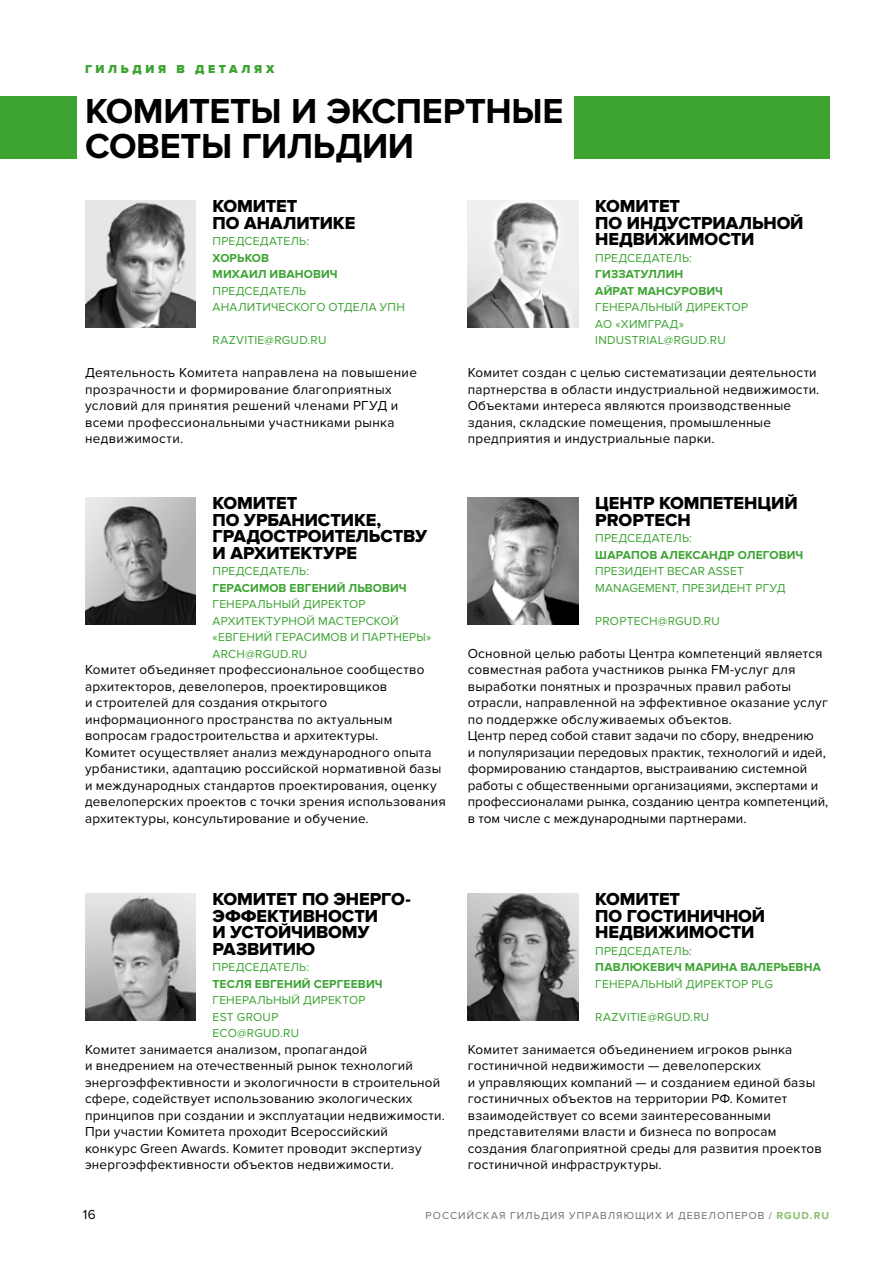
<style>
.page{position:relative;width:893px;height:1263px;background:#fff}
.page>*{position:absolute;margin:0;border:0;box-sizing:border-box;transform-origin:0 0}
.t1{font:700 36px/34.5px "Proxima Nova";letter-spacing:-.01em;color:#000}
.t2{font:18px/16.5px "Proxima Nova Extrabld";letter-spacing:-.005em;color:#000}
.t3{font:13.5px/16.5px "Proxima Nova";letter-spacing:.015em;color:#000}
.t4{font:12px/16.5px "Proxima Nova";letter-spacing:.015em;color:#3ca432}
.t5{font:700 12px/16.5px "Proxima Nova";letter-spacing:.01em;color:#3ca432}
.t6{font:900 12px "Proxima Nova";letter-spacing:.305em;color:#3ca432}
.t7{font:10.5px "Proxima Nova";letter-spacing:.1em;color:#6e6e6e}
.s1{font-weight:700;color:#8abd6c}
</style>
<div class="page">
<div style="left:574px;top:96px;width:255px;height:63px;background:#3da432"></div>
<div style="left:0;top:96px;width:77px;height:63px;background:#3da432"></div>
<img style="left:85px;top:893px;width:111px;height:128px">
<img style="left:468px;top:200px;width:110px;height:128px">
<img style="left:85px;top:200px;width:111px;height:128px">
<img style="left:85px;top:498px;width:111px;height:127px">
<img style="left:468px;top:497px;width:110px;height:128px">
<img style="left:468px;top:893px;width:110px;height:128px">
<p class="t6" style="left:85px;top:62px;width:191px">ГИЛЬДИЯ В ДЕТАЛЯХ</p>
<h1 class="t1" style="left:85px;top:95px;width:480px">КОМИТЕТЫ И ЭКСПЕРТНЫЕ<br>СОВЕТЫ ГИЛЬДИИ</h1>
<h2 class="t2" style="left:213px;top:199px;width:144px">КОМИТЕТ<br>ПО АНАЛИТИКЕ</h2>
<p class="t4" style="left:213px;top:233px;width:98px">ПРЕДСЕДАТЕЛЬ:</p>
<p class="t5" style="left:213px;top:250px;width:126px">ХОРЬКОВ<br>МИХАИЛ ИВАНОВИЧ</p>
<p class="t4" style="left:213px;top:283px;width:194px">ПРЕДСЕДАТЕЛЬ<br>АНАЛИТИЧЕСКОГО ОТДЕЛА УПН</p>
<p class="t4" style="left:213px;top:332px;width:115px">RAZVITIE@RGUD.RU</p>
<p class="t3" style="left:85px;top:365px;width:333px">Деятельность Комитета направлена на повышение прозрачности и формирование благоприятных условий для принятия решений членами РГУД и всеми профессиональными участниками рынка недвижимости.</p>
<h2 class="t2" style="left:213px;top:496px;width:216px">КОМИТЕТ<br>ПО УРБАНИСТИКЕ,<br>ГРАДОСТРОИТЕЛЬСТВУ<br>И АРХИТЕКТУРЕ</h2>
<p class="t4" style="left:213px;top:563px;width:98px">ПРЕДСЕДАТЕЛЬ:</p>
<p class="t5" style="left:213px;top:580px;width:196px">ГЕРАСИМОВ ЕВГЕНИЙ ЛЬВОВИЧ</p>
<p class="t4" style="left:213px;top:596px;width:220px">ГЕНЕРАЛЬНЫЙ ДИРЕКТОР<br>АРХИТЕКТУРНОЙ МАСТЕРСКОЙ «ЕВГЕНИЙ ГЕРАСИМОВ И ПАРТНЕРЫ»<br>ARCH@RGUD.RU</p>
<p class="t3" style="left:85px;top:662px;width:362px">Комитет объединяет профессиональное сообщество архитекторов, девелоперов, проектировщиков<br>и строителей для создания открытого информационного пространства по актуальным вопросам градостроительства и архитектуры.<br>Комитет осуществляет анализ международного опыта урбанистики, адаптацию российской нормативной базы и международных стандартов проектирования, оценку девелоперских проектов с точки зрения использования архитектуры, консультирование и обучение.</p>
<h2 class="t2" style="left:595px;top:199px;width:210px">КОМИТЕТ<br>ПО ИНДУСТРИАЛЬНОЙ<br>НЕДВИЖИМОСТИ</h2>
<p class="t4" style="left:595px;top:250px;width:98px">ПРЕДСЕДАТЕЛЬ:</p>
<p class="t5" style="left:595px;top:266px;width:129px">ГИЗЗАТУЛЛИН<br>АЙРАТ МАНСУРОВИЧ</p>
<p class="t4" style="left:595px;top:299px;width:154px">ГЕНЕРАЛЬНЫЙ ДИРЕКТОР<br>АО «ХИМГРАД»<br>INDUSTRIAL@RGUD.RU</p>
<p class="t3" style="left:468px;top:365px;width:353px">Комитет создан с целью систематизации деятельности партнерства в области индустриальной недвижимости.<br>Объектами интереса являются производственные здания, складские помещения, промышленные предприятия и индустриальные парки.</p>
<h2 class="t2" style="left:595px;top:496px;width:204px">ЦЕНТР КОМПЕТЕНЦИЙ<br>PROPTECH</h2>
<p class="t4" style="left:595px;top:530px;width:98px">ПРЕДСЕДАТЕЛЬ:</p>
<p class="t5" style="left:595px;top:547px;width:210px">ШАРАПОВ АЛЕКСАНДР ОЛЕГОВИЧ</p>
<p class="t4" style="left:595px;top:563px;width:192px">ПРЕЗИДЕНТ BECAR ASSET<br>MANAGEMENT, ПРЕЗИДЕНТ РГУД</p>
<p class="t4" style="left:595px;top:613px;width:126px">PROPTECH@RGUD.RU</p>
<p class="t3" style="left:468px;top:645px;width:362px">Основной целью работы Центра компетенций является совместная работа участников рынка FM-услуг для выработки понятных и прозрачных правил работы отрасли, направленной на эффективное оказание услуг по поддержке обслуживаемых объектов.<br>Центр перед собой ставит задачи по сбору, внедрению<br>и популяризации передовых практик, технологий и идей, формированию стандартов, выстраиванию системной работы с общественными организациями, экспертами и профессионалами рынка, созданию центра компетенций, в том числе с международными партнерами.</p>
<h2 class="t2" style="left:213px;top:892px;width:199px">КОМИТЕТ ПО ЭНЕРГО-<br>ЭФФЕКТИВНОСТИ<br>И УСТОЙЧИВОМУ<br>РАЗВИТИЮ</h2>
<p class="t4" style="left:213px;top:959px;width:98px">ПРЕДСЕДАТЕЛЬ:</p>
<p class="t5" style="left:213px;top:976px;width:171px">ТЕСЛЯ ЕВГЕНИЙ СЕРГЕЕВИЧ</p>
<p class="t4" style="left:213px;top:992px;width:154px">ГЕНЕРАЛЬНЫЙ ДИРЕКТОР<br>EST GROUP<br>ECO@RGUD.RU</p>
<p class="t3" style="left:85px;top:1041px;width:361px">Комитет занимается анализом, пропагандой<br>и внедрением на отечественный рынок технологий энергоэффективности и экологичности в строительной сфере, содействует использованию экологических принципов при создании и эксплуатации недвижимости.<br>При участии Комитета проходит Всероссийский<br>конкурс Green Awards. Комитет проводит экспертизу энергоэффективности объектов недвижимости.</p>
<h2 class="t2" style="left:595px;top:892px;width:171px">КОМИТЕТ<br>ПО ГОСТИНИЧНОЙ<br>НЕДВИЖИМОСТИ</h2>
<p class="t4" style="left:595px;top:943px;width:98px">ПРЕДСЕДАТЕЛЬ:</p>
<p class="t5" style="left:595px;top:959px;width:227px">ПАВЛЮКЕВИЧ МАРИНА ВАЛЕРЬЕВНА</p>
<p class="t4" style="left:595px;top:976px;width:179px">ГЕНЕРАЛЬНЫЙ ДИРЕКТОР PLG</p>
<p class="t4" style="left:595px;top:1009px;width:115px">RAZVITIE@RGUD.RU</p>
<p class="t3" style="left:468px;top:1041px;width:356px">Комитет занимается объединением игроков рынка гостиничной недвижимости — девелоперских<br>и управляющих компаний — и созданием единой базы гостиничных объектов на территории РФ. Комитет взаимодействует со всеми заинтересованными представителями власти и бизнеса по вопросам создания благоприятной среды для развития проектов гостиничной инфраструктуры.</p>
<p class="t3" style="left:83px;top:1207px;width:14px">16</p>
<p class="t7" style="left:426px;top:1209px;width:405px">РОССИЙСКАЯ ГИЛЬДИЯ УПРАВЛЯЮЩИХ И ДЕВЕЛОПЕРОВ / <span class="s1">RGUD.RU</span></p>
</div>
